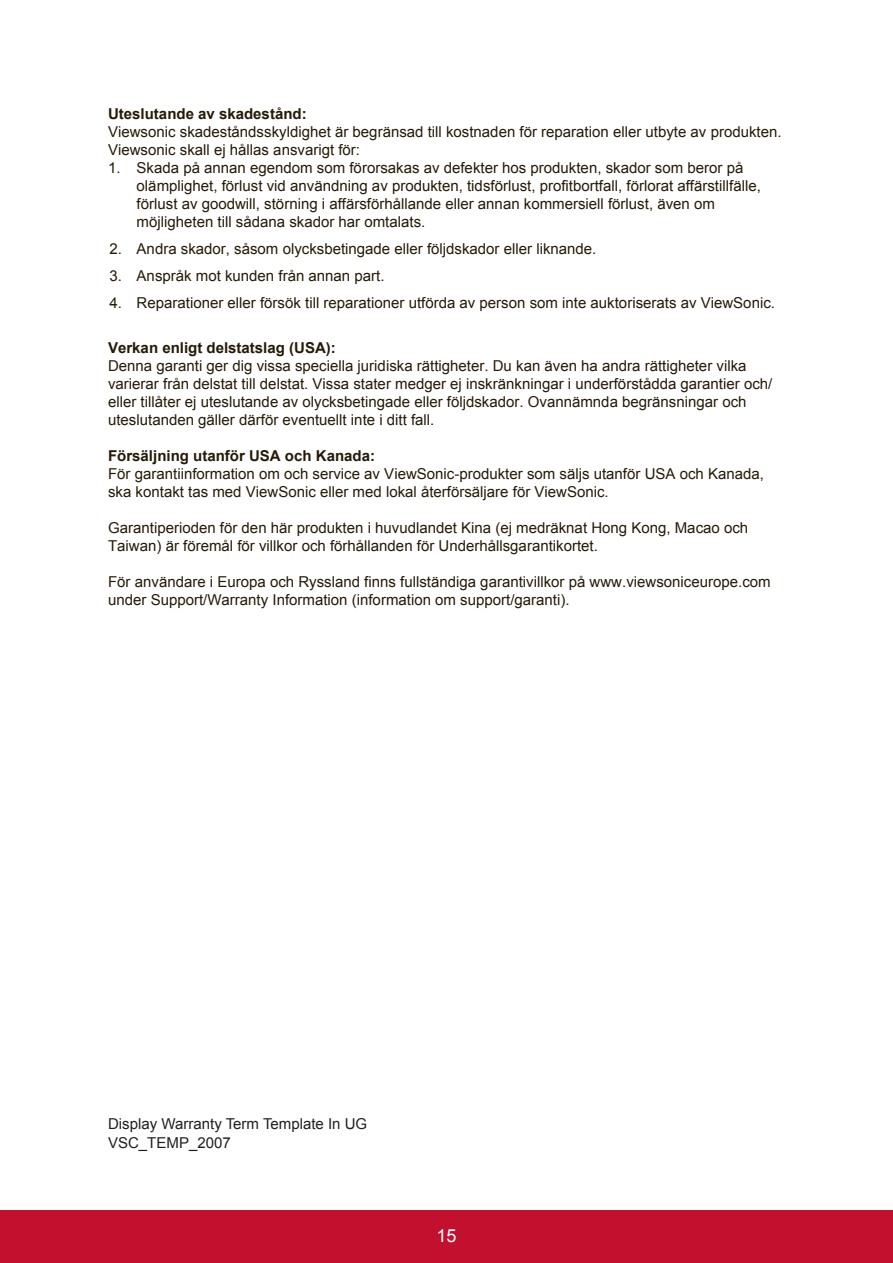
<style>
.page{position:relative;width:893px;height:1263px;background:#fff}
.page>*{position:absolute;margin:0;border:0;box-sizing:border-box;transform-origin:0 0}
.t1{font:18px "Arial";color:#fff}
.t2{font:15px/18px "Arial";color:#251a05}
.t3{font:700 15px "Arial";color:#251a05}
.t4{font:15px/19.5px "Arial";color:#231f20}
</style>
<div class="page">
<div style="left:0;top:1210px;width:892px;height:53px;background:#c3102f"></div>
<p class="t3" style="left:108px;top:104px;width:200px">Uteslutande av skadestånd:</p>
<p class="t2" style="left:108px;top:123px;width:674px">Viewsonic skadeståndsskyldighet är begränsad till kostnaden för reparation eller utbyte av produkten.<br>Viewsonic skall ej hållas ansvarigt för:</p>
<p class="t2" style="left:136px;top:159px;width:625px;text-indent:-28px">1. Skada på annan egendom som förorsakas av defekter hos produkten, skador som beror på olämplighet, förlust vid användning av produkten, tidsförlust, profitbortfall, förlorat affärstillfälle, förlust av goodwill, störning i affärsförhållande eller annan kommersiell förlust, även om möjligheten till sådana skador har omtalats.</p>
<p class="t2" style="left:110px;top:240px;width:488px">2. Andra skador, såsom olycksbetingade eller följdskador eller liknande.</p>
<p class="t2" style="left:110px;top:267px;width:276px">3. Anspråk mot kunden från annan part.</p>
<p class="t2" style="left:110px;top:294px;width:666px">4. Reparationer eller försök till reparationer utförda av person som inte auktoriserats av ViewSonic.</p>
<p class="t3" style="left:108px;top:338px;width:229px">Verkan enligt delstatslag (USA):</p>
<p class="t2" style="left:108px;top:357px;width:665px">Denna garanti ger dig vissa speciella juridiska rättigheter. Du kan även ha andra rättigheter vilka varierar från delstat till delstat. Vissa stater medger ej inskränkningar i underförstådda garantier och/ eller tillåter ej uteslutande av olycksbetingade eller följdskador. Ovannämnda begränsningar och uteslutanden gäller därför eventuellt inte i ditt fall.</p>
<p class="t3" style="left:108px;top:446px;width:268px">Försäljning utanför USA och Kanada:</p>
<p class="t2" style="left:108px;top:465px;width:657px">För garantiinformation om och service av ViewSonic-produkter som säljs utanför USA och Kanada, ska kontakt tas med ViewSonic eller med lokal återförsäljare för ViewSonic.</p>
<p class="t2" style="left:108px;top:519px;width:641px">Garantiperioden för den här produkten i huvudlandet Kina (ej medräknat Hong Kong, Macao och<br>Taiwan) är föremål för villkor och förhållanden för Underhållsgarantikortet.</p>
<p class="t2" style="left:108px;top:573px;width:663px">För användare i Europa och Ryssland finns fullständiga garantivillkor på www.viewsoniceurope.com under Support/Warranty Information (information om support/garanti).</p>
<p class="t4" style="left:108px;top:1114px;width:260px">Display Warranty Term Template In UG<br>VSC_TEMP_2007</p>
<p class="t1" style="left:436px;top:1223px;width:22px">15</p>
</div>
